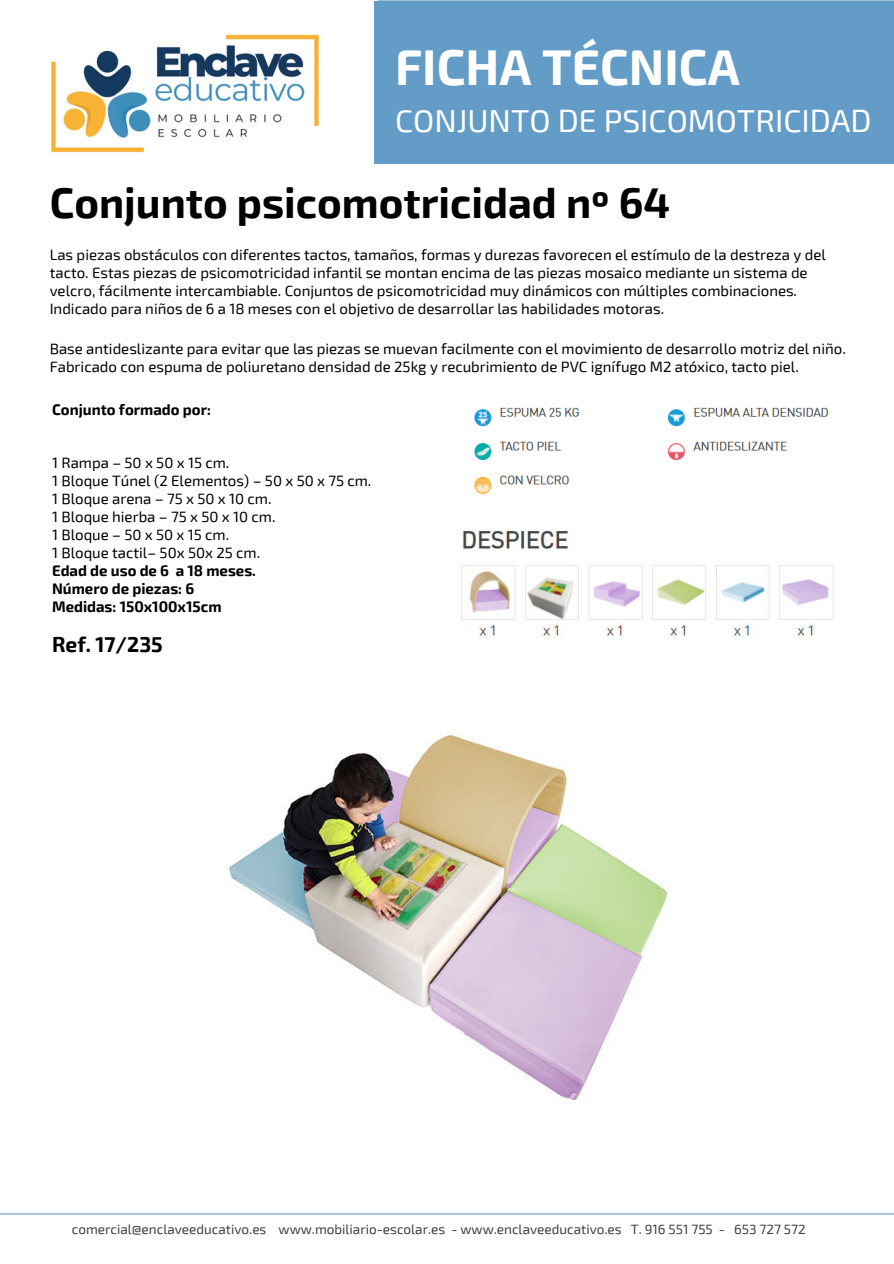
<style>
.page{position:relative;width:894px;height:1264px;background:#fff}
.page>*{position:absolute;margin:0;border:0;box-sizing:border-box;transform-origin:0 0}
.t1{font:700 49.2px "Exo 2";color:#fff}
.t2{font:700 42px "Exo 2";color:#000}
.t3{font:31.65px "Exo 2";color:#fff}
.t4{font:700 21px "Exo 2";color:#000}
.t5{font:15px/18px "Exo 2";color:#000}
.t6{font:700 15px/18px "Exo 2";color:#000}
.t7{font:13.5px "Exo 2";color:#404040}
.s1{font-style:inherit}
</style>
<div class="page">
<img style="left:51px;top:34px;width:268px;height:119px">
<hr style="left:0;top:1213px;width:893px;height:1px;background:#639cc6">
<div style="left:374px;top:1px;width:519px;height:163px;background:#639cc6"></div>
<img style="left:474px;top:407px;width:355px;height:87px">
<img style="left:229px;top:734px;width:439px;height:367px">
<img style="left:461px;top:530px;width:373px;height:108px">
<h1 class="t1" style="left:395px;top:30px;width:346px">FICHA TÉCNICA</h1>
<h3 class="t3" style="left:395px;top:99px;width:478px">CONJUNTO DE PSICOMOTRICIDAD</h3>
<h2 class="t2" style="left:50px;top:172px;width:621px">Conjunto psicomotricidad nº 64</h2>
<p class="t5" style="left:50px;top:245px;width:777px">Las piezas obstáculos con diferentes tactos, tamaños, formas y durezas favorecen el estímulo de la destreza y del tacto. Estas piezas de psicomotricidad infantil se montan encima de las piezas mosaico mediante un sistema de velcro, fácilmente intercambiable. Conjuntos de psicomotricidad muy dinámicos con múltiples combinaciones.<br>Indicado para niños de 6 a 18 meses con el objetivo de desarrollar las habilidades motoras.</p>
<p class="t5" style="left:50px;top:339px;width:797px">Base antideslizante para evitar que las piezas se muevan f<span class="s1">a</span>cilmente con el movimiento de desarrollo motriz del niño.<br>Fabricado con espuma de poliuretano densidad de 25kg y recubrimiento de PVC ignífugo M2 atóxico, tacto piel.</p>
<p class="t6" style="left:52px;top:400px;width:160px">Conjunto formado por:</p>
<p class="t5" style="left:52px;top:453px;width:321px">1 Rampa – 50 x 50 x 15 cm.<br>1 Bloque Túnel (2 Elementos) – 50 x 50 x 75 cm.<br>1 Bloque arena – 75 x 50 x 10 cm.<br>1 Bloque hierba – 75 x 50 x 10 cm.<br>1 Bloque – 50 x 50 x 15 cm.<br>1 Bloque tactil– 50x 50x 25 cm.</p>
<p class="t6" style="left:52px;top:560px;width:205px">Edad de uso de 6 a 18 meses.<br>Número de piezas: 6<br>Medidas: 150x100x15cm</p>
<h3 class="t4" style="left:52px;top:629px;width:112px">Ref. 17/235</h3>
<p class="t7" style="left:72px;top:1220px;width:735px">comercial@enclaveeducativo.es www.mobiliario-escolar.es - www.enclaveeducativo.es T. 916 551 755 - 653 727 572</p>
</div>
